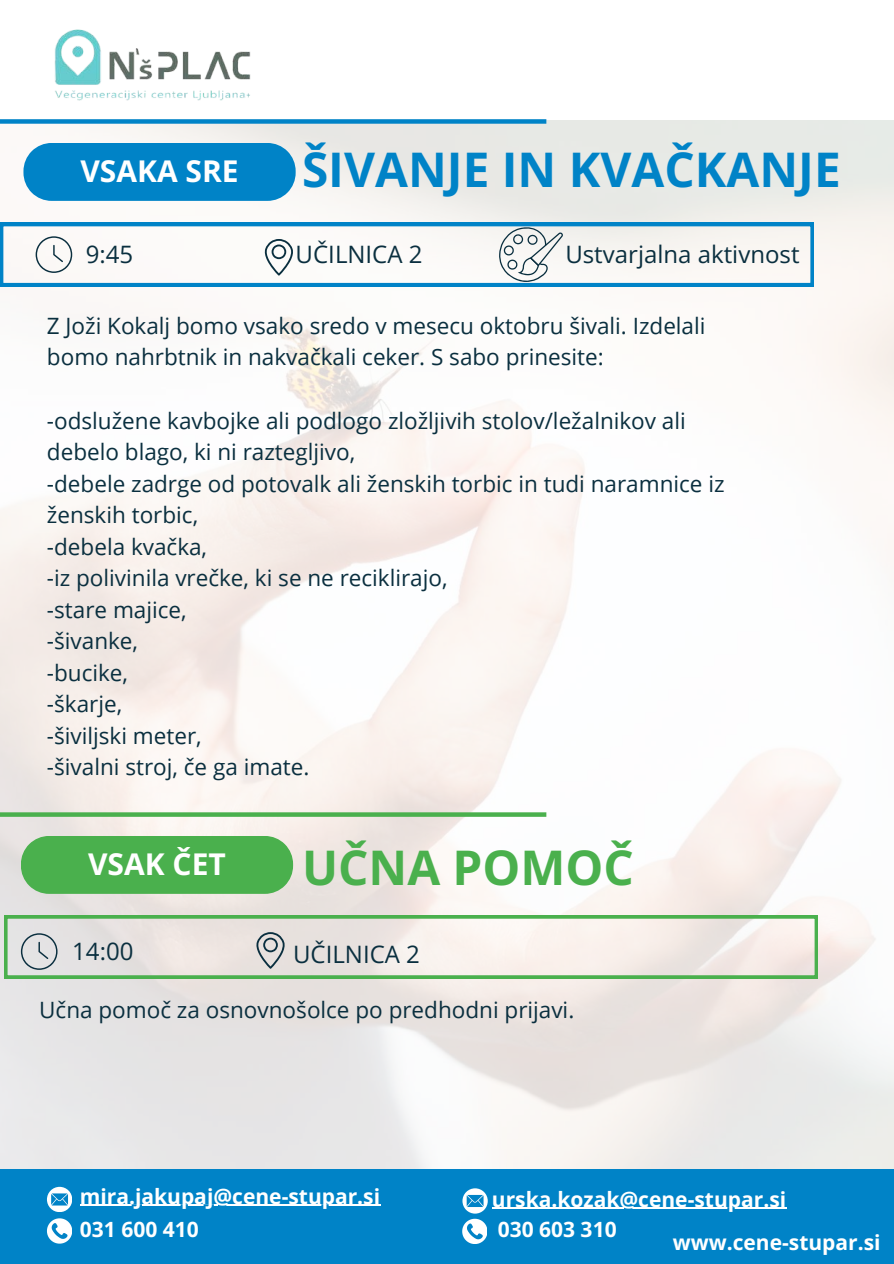
<style>
.page{position:relative;width:894px;height:1264px;background:#fff}
.page>*{position:absolute;margin:0;border:0;box-sizing:border-box;transform-origin:0 0}
.t1{font:700 47.7px "Open Sans";color:#0083c7}
.t2{font:700 47.7px "Open Sans";color:#4ab04d}
.t3{font:700 30px "Open Sans";color:#fff}
.t4{font:24px "Open Sans";color:#0a2f3f}
.t5{font:22.5px/31.5px "Open Sans";color:#0a2f3f}
.t6{font:700 21px/33.8px "Open Sans";color:#fff}
</style>
<div class="page">
<img style="left:0;top:119px;width:893px;height:1049px">
<div style="left:0;top:119px;width:546px;height:5px;background:#0083c7"></div>
<svg style="left:0;top:223px;width:813px;height:63px"></svg>
<svg style="left:36px;top:236px;width:36px;height:37px"></svg>
<svg style="left:265px;top:239px;width:28px;height:36px"></svg>
<div style="left:23px;top:143px;width:272px;height:58px;background:#0083c7"></div>
<img style="left:54px;top:29px;width:197px;height:72px">
<svg style="left:499px;top:227px;width:63px;height:55px"></svg>
<div style="left:0;top:1169px;width:893px;height:94px;background:#0083c7"></div>
<svg style="left:47px;top:1186px;width:25px;height:25px"></svg>
<svg style="left:47px;top:1218px;width:25px;height:25px"></svg>
<hr style="left:80px;top:1204px;width:300px;height:1px;background:#fff">
<hr style="left:492px;top:1207px;width:294px;height:1px;background:#fff">
<svg style="left:462px;top:1188px;width:45px;height:55px"></svg>
<svg style="left:0;top:812px;width:546px;height:4px;fill:#4ab04d"></svg>
<div style="left:21px;top:836px;width:272px;height:57px;background:#4ab04d"></div>
<svg style="left:4px;top:915px;width:813px;height:63px"></svg>
<svg style="left:21px;top:933px;width:36px;height:36px"></svg>
<svg style="left:256px;top:932px;width:28px;height:36px"></svg>
<h2 class="t3" style="left:80px;top:150px;width:160px">VSAKA SRE</h2>
<h1 class="t1" style="left:302px;top:136px;width:540px">ŠIVANJE IN KVAČKANJE</h1>
<p class="t4" style="left:86px;top:237px;width:49px">9:45</p>
<p class="t4" style="left:295px;top:237px;width:128px">UČILNICA 2</p>
<p class="t4" style="left:565px;top:237px;width:235px">Ustvarjalna aktivnost</p>
<p class="t5" style="left:47px;top:309px;width:660px">Z Joži Kokalj bomo vsako sredo v mesecu oktobru šivali. Izdelali bomo nahrbtnik in nakvačkali ceker. S sabo prinesite:</p>
<p class="t5" style="left:47px;top:404px;width:679px">-odslužene kavbojke ali podlogo zložljivih stolov/ležalnikov ali debelo blago, ki ni raztegljivo,<br>-debele zadrge od potovalk ali ženskih torbic in tudi naramnice iz ženskih torbic,<br>-debela kvačka,<br>-iz polivinila vrečke, ki se ne reciklirajo,<br>-stare majice,<br>-šivanke,<br>-bucike,<br>-škarje,<br>-šiviljski meter,<br>-šivalni stroj, če ga imate.</p>
<h2 class="t3" style="left:88px;top:843px;width:139px">VSAK ČET</h2>
<h1 class="t2" style="left:302px;top:834px;width:333px">UČNA POMOČ</h1>
<p class="t4" style="left:72px;top:934px;width:63px">14:00</p>
<p class="t4" style="left:293px;top:937px;width:128px">UČILNICA 2</p>
<p class="t5" style="left:39px;top:993px;width:536px">Učna pomoč za osnovnošolce po predhodni prijavi.</p>
<p class="t6" style="left:80px;top:1178px;width:302px">mira.jakupaj@cene-stupar.si<br>031 600 410</p>
<p class="t6" style="left:515px;top:1178px;width:295px">urska.kozak@cene-stupar.si<br>030 60 310</p>
<p class="t6" style="left:492px;top:1182px;width:295px;line-height:30.8px">urska.kozak@cene-stupar.si<br>030 603 310</p>
<p class="t6" style="left:672px;top:1225px;width:209px">www.cene-stupar.si</p>
</div>
